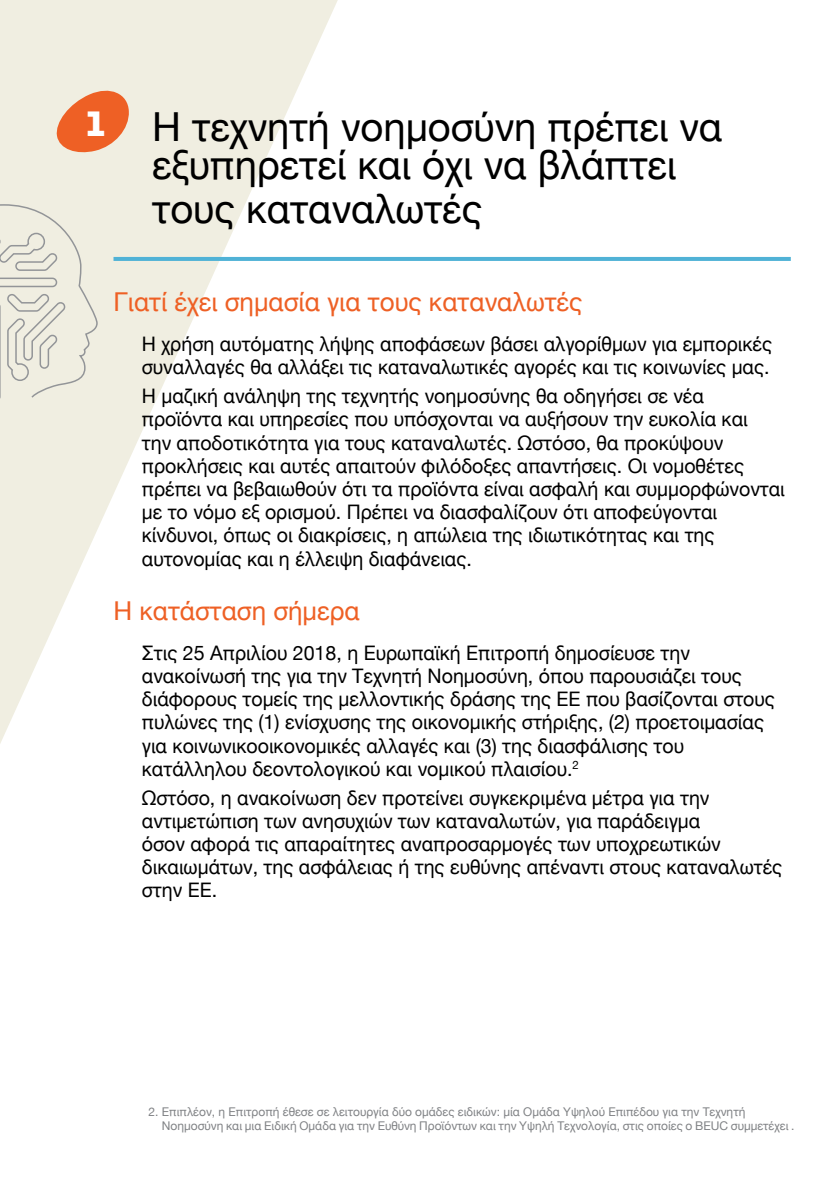
<style>
.page{position:relative;width:840px;height:1191px;background:#fff}
.page>*{position:absolute;margin:0;border:0;box-sizing:border-box;transform-origin:0 0}
.t1{font:40px/38px "Helvetica Neue";color:#000;text-align:center}
.t2{font:26px "Helvetica Neue";color:#ee6025}
.t3{font:20px/23.2px "Helvetica Neue";color:#000}
.t4{font:12px/14.4px "Helvetica Neue";color:#808285}
.s1{font-family:"Zilla Slab";font-weight:700;font-size:47.6px;color:#fff}
</style>
<div class="page">
<svg style="left:0;top:0;width:337px;height:744px"></svg>
<svg style="left:0;top:203px;width:98px;height:199px;background:#e7e5da"></svg>
<hr style="left:113px;top:257px;width:677px;height:4px;background:#50b2d6">
<svg style="left:55px;top:85px;width:74px;height:70px;background:#ee9369"></svg>
<h1 class="t1" style="left:86px;top:110px;width:637px"><span class="s1">1</span> Η τεχνητή νοημοσύνη πρέπει να εξυπηρετεί και όχι να βλάπτει</h1>
<h1 class="t1" style="left:152px;top:192px;width:331px">τους καταναλωτές</h1>
<h2 class="t2" style="left:113px;top:283px;width:470px">Γιατί έχει σημασία για τους καταναλωτές</h2>
<p class="t3" style="left:142px;top:333px;width:631px">Η χρήση αυτόματης λήψης αποφάσεων βάσει αλγορίθμων για εμπορικές συναλλαγές θα αλλάξει τις καταναλωτικές αγορές και τις κοινωνίες μας.</p>
<p class="t3" style="left:142px;top:385px;width:644px">Η μαζική ανάληψη της τεχνητής νοημοσύνης θα οδηγήσει σε νέα προϊόντα και υπηρεσίες που υπόσχονται να αυξήσουν την ευκολία και<br>την αποδοτικότητα για τους καταναλωτές. Ωστόσο, θα προκύψουν προκλήσεις και αυτές απαιτούν φιλόδοξες απαντήσεις. Οι νομοθέτες πρέπει να βεβαιωθούν ότι τα προϊόντα είναι ασφαλή και συμμορφώνονται με το νόμο εξ ορισμού. Πρέπει να διασφαλίζουν ότι αποφεύγονται κίνδυνοι, όπως οι διακρίσεις, η απώλεια της ιδιωτικότητας και της αυτονομίας και η έλλειψη διαφάνειας.</p>
<h2 class="t2" style="left:113px;top:591px;width:248px">Η κατάσταση σήμερα</h2>
<p class="t3" style="left:142px;top:642px;width:634px">Στις 25 Απριλίου 2018, η Ευρωπαϊκή Επιτροπή δημοσίευσε την ανακοίνωσή της για την Τεχνητή Νοημοσύνη, όπου παρουσιάζει τους διάφορους τομείς της μελλοντικής δράσης της ΕΕ που βασίζονται στους πυλώνες της (1) ενίσχυσης της οικονομικής στήριξης, (2) προετοιμασίας για κοινωνικοοικονομικές αλλαγές και (3) της διασφάλισης του κατάλληλου δεοντολογικού και νομικού πλαισίου.<sup>2</sup></p>
<p class="t3" style="left:142px;top:787px;width:641px">Ωστόσο, η ανακοίνωση δεν προτείνει συγκεκριμένα μέτρα για την αντιμετώπιση των ανησυχιών των καταναλωτών, για παράδειγμα<br>όσον αφορά τις απαραίτητες αναπροσαρμογές των υποχρεωτικών δικαιωμάτων, της ασφάλειας ή της ευθύνης απέναντι στους καταναλωτές στην ΕΕ.</p>
<p class="t4" style="left:162px;top:1105px;width:633px;text-indent:-13px">2. Επιπλέον, η Επιτροπή έθεσε σε λειτουργία δύο ομάδες ειδικών: μία Ομάδα Υψηλού Επιπέδου για την Τεχνητή<br>Νοημοσύνη και μια Ειδική Ομάδα για την Ευθύνη Προϊόντων και την Υψηλή Τεχνολογία, στις οποίες ο BEUC συμμετέχει .</p>
</div>
